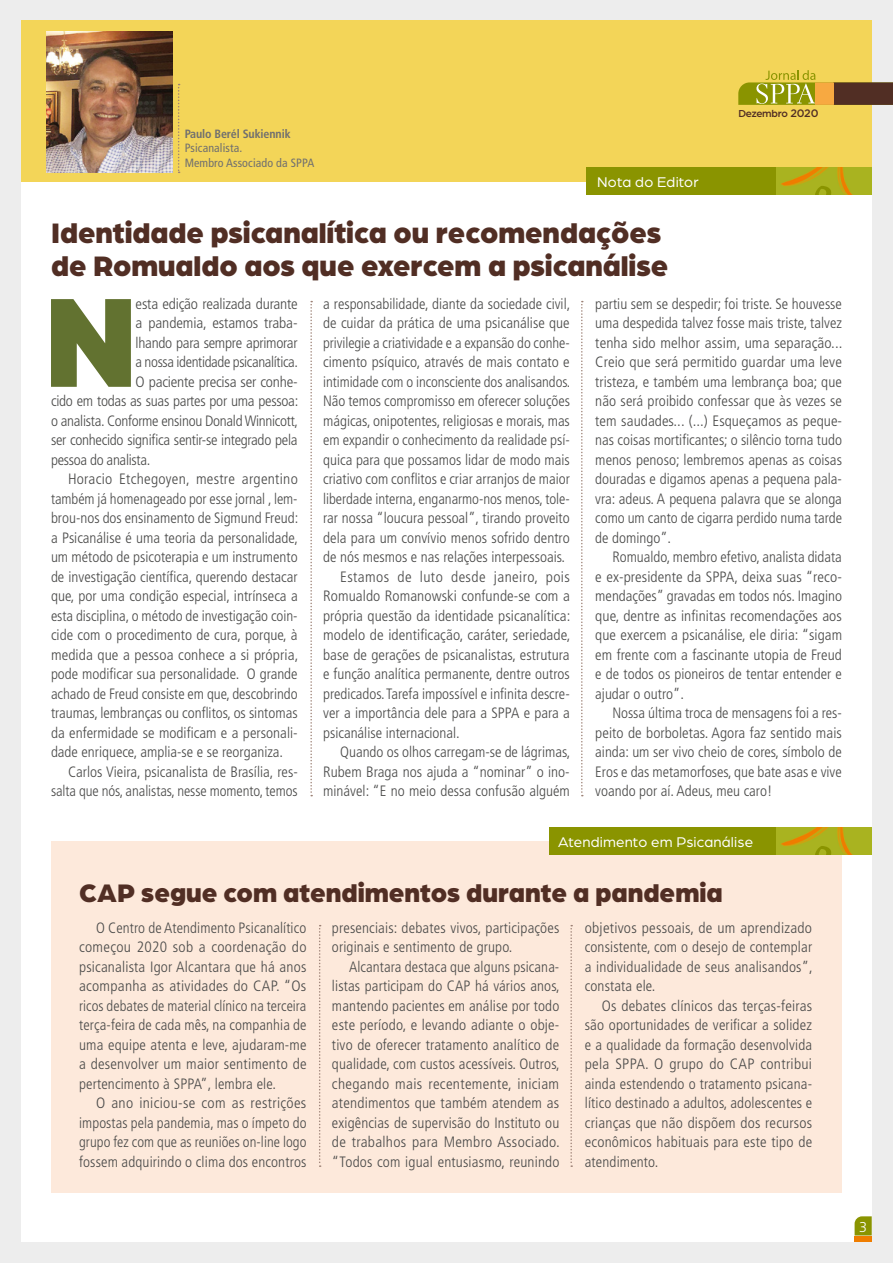
<style>
.page{position:relative;width:893px;height:1263px;background:#ededed}
.page>*{position:absolute;margin:0;border:0;box-sizing:border-box;transform-origin:0 0}
.t1{font:900 135.3px "Arboria";color:#627230}
.t2{font:900 30px/33px "Arboria";color:#512e24}
.t3{font:900 27px "Arboria";color:#512e24}
.t4{font:300 condensed 15px/19.5px "Frutiger LT Std";color:#4a4a49;text-align:justify}
.t5{font:300 condensed 15px "Frutiger LT Std";letter-spacing:-.02em;color:#4a4a49}
.t6{font:15px "Arboria";letter-spacing:.01em;color:#fff}
.t7{font:300 condensed 15px "Frutiger LT Std";letter-spacing:.025em;color:#4a4a49}
.t8{font:14.25px "Bastardus Sans";color:#fff}
.t9{font:condensed 12px/14.4px "Frutiger LT Std";letter-spacing:.01em;color:#706f6f}
.t10{font:700 condensed 12px "Frutiger LT Std";letter-spacing:-.01em;color:#706f6f}
.t11{font:500 10.8px "Arboria";letter-spacing:-.02em;color:#512e24}
.s1{font-family:"Gotham"}
</style>
<div class="page">
<div style="left:21px;top:21px;width:851px;height:1221px;background:#fff"></div>
<div style="left:51px;top:841px;width:791px;height:352px;background:#fde9db"></div>
<div style="left:21px;top:21px;width:851px;height:161px;background:#f3d558"></div>
<div style="left:587px;top:168px;width:190px;height:27px;background:#8a9400"></div>
<div style="left:550px;top:828px;width:227px;height:27px;background:#8a9400"></div>
<img style="left:776px;top:168px;width:96px;height:27px">
<svg style="left:812px;top:186px;width:30px;height:9px"></svg>
<img style="left:776px;top:828px;width:96px;height:27px">
<svg style="left:812px;top:846px;width:30px;height:9px"></svg>
<img style="left:47px;top:31px;width:125px;height:141px">
<svg style="left:178px;top:84px;width:2px;height:89px"></svg>
<svg style="left:738px;top:70px;width:155px;height:35px"></svg>
<svg style="left:855px;top:1216px;width:17px;height:19px"></svg>
<div style="left:854px;top:1236px;width:18px;height:6px;background:#ef7d00"></div>
<svg style="left:310px;top:301px;width:2px;height:495px"></svg>
<svg style="left:319px;top:925px;width:2px;height:242px"></svg>
<svg style="left:581px;top:301px;width:2px;height:495px"></svg>
<svg style="left:570px;top:925px;width:2px;height:242px"></svg>
<p class="t10" style="left:185px;top:127px;width:108px">Paulo Berél Sukiennik</p>
<p class="t9" style="left:185px;top:141px;width:131px">Psicanalista.<br>Membro Associado da SPPA</p>
<p class="t6" style="left:597px;top:172px;width:103px">Nota do Editor</p>
<h2 class="t2" style="left:51px;top:214px;width:619px">Identidade psicanalítica ou recomendações de Romualdo aos que exercem a psicanálise</h2>
<p class="t11" style="left:738px;top:106px;width:82px">Dezembro <span class="s1">2020</span></p>
<h1 class="t1" style="left:44px;top:244px;width:96px">N</h1>
<p class="t4" style="left:136px;top:294px;width:164px">esta edição realizada durante</p>
<p class="t4" style="left:136px;top:314px;width:164px">a pandemia, estamos traba-</p>
<p class="t5" style="left:136px;top:334px;width:163px">lhando para sempre aprimorar</p>
<p class="t5" style="left:136px;top:354px;width:164px">a nossa identidade psicanalítica.</p>
<p class="t4" style="left:136px;top:372px;width:164px">O paciente precisa ser conhe-</p>
<p class="t5" style="left:51px;top:393px;width:249px">cido em todas as suas partes por uma pessoa:</p>
<p class="t5" style="left:51px;top:412px;width:249px">o analista. Conforme ensinou Donald Winnicott,</p>
<p class="t5" style="left:51px;top:432px;width:248px">ser conhecido significa sentir-se integrado pela</p>
<p class="t5" style="left:51px;top:451px;width:101px">pessoa do analista.</p>
<p class="t4" style="left:68px;top:470px;width:231px">Horacio Etchegoyen, mestre argentino</p>
<p class="t4" style="left:51px;top:489px;width:248px">também já homenageado por esse jornal , lem-</p>
<p class="t4" style="left:51px;top:509px;width:249px">brou-nos dos ensinamento de Sigmund Freud:</p>
<p class="t4" style="left:51px;top:528px;width:248px">a Psicanálise é uma teoria da personalidade,</p>
<p class="t4" style="left:51px;top:548px;width:248px">um método de psicoterapia e um instrumento</p>
<p class="t4" style="left:51px;top:567px;width:248px">de investigação científica, querendo destacar</p>
<p class="t4" style="left:51px;top:587px;width:248px">que, por uma condição especial, intrínseca a</p>
<p class="t4" style="left:51px;top:606px;width:248px">esta disciplina, o método de investigação coin-</p>
<p class="t4" style="left:51px;top:626px;width:248px">cide com o procedimento de cura, porque, à</p>
<p class="t4" style="left:51px;top:645px;width:249px">medida que a pessoa conhece a si própria,</p>
<p class="t4" style="left:51px;top:665px;width:248px">pode modificar sua personalidade. O grande</p>
<p class="t4" style="left:51px;top:684px;width:248px">achado de Freud consiste em que, descobrindo</p>
<p class="t4" style="left:51px;top:704px;width:248px">traumas, lembranças ou conflitos, os sintomas</p>
<p class="t4" style="left:51px;top:723px;width:248px">da enfermidade se modificam e a personali-</p>
<p class="t4" style="left:51px;top:743px;width:234px">dade enriquece, amplia-se e se reorganiza.</p>
<p class="t4" style="left:68px;top:762px;width:231px">Carlos Vieira, psicanalista de Brasília, res-</p>
<p class="t4" style="left:51px;top:782px;width:248px">salta que nós, analistas, nesse momento, temos</p>
<p class="t4" style="left:323px;top:294px;width:249px">a responsabilidade, diante da sociedade civil,</p>
<p class="t4" style="left:323px;top:314px;width:248px">de cuidar da prática de uma psicanálise que</p>
<p class="t4" style="left:323px;top:333px;width:248px">privilegie a criatividade e a expansão do conhe-</p>
<p class="t4" style="left:323px;top:353px;width:248px">cimento psíquico, através de mais contato e</p>
<p class="t4" style="left:323px;top:372px;width:249px">intimidade com o inconsciente dos analisandos.</p>
<p class="t4" style="left:323px;top:392px;width:248px">Não temos compromisso em oferecer soluções</p>
<p class="t4" style="left:323px;top:411px;width:248px">mágicas, onipotentes, religiosas e morais, mas</p>
<p class="t4" style="left:323px;top:431px;width:248px">em expandir o conhecimento da realidade psí-</p>
<p class="t4" style="left:323px;top:450px;width:248px">quica para que possamos lidar de modo mais</p>
<p class="t4" style="left:323px;top:470px;width:248px">criativo com conflitos e criar arranjos de maior</p>
<p class="t4" style="left:323px;top:489px;width:248px">liberdade interna, enganarmo-nos menos, tole-</p>
<p class="t4" style="left:323px;top:509px;width:248px">rar nossa “loucura pessoal”, tirando proveito</p>
<p class="t4" style="left:323px;top:528px;width:248px">dela para um convívio menos sofrido dentro</p>
<p class="t4" style="left:323px;top:548px;width:243px">de nós mesmos e nas relações interpessoais.</p>
<p class="t7" style="left:340px;top:568px;width:231px">Estamos de luto desde janeiro, pois</p>
<p class="t4" style="left:323px;top:587px;width:248px">Romualdo Romanowski confunde-se com a</p>
<p class="t4" style="left:323px;top:606px;width:249px">própria questão da identidade psicanalítica:</p>
<p class="t4" style="left:323px;top:626px;width:249px">modelo de identificação, caráter, seriedade,</p>
<p class="t4" style="left:323px;top:645px;width:248px">base de gerações de psicanalistas, estrutura</p>
<p class="t4" style="left:323px;top:665px;width:248px">e função analítica permanente, dentre outros</p>
<p class="t4" style="left:323px;top:684px;width:248px">predicados. Tarefa impossível e infinita descre-</p>
<p class="t4" style="left:323px;top:704px;width:248px">ver a importância dele para a SPPA e para a</p>
<p class="t4" style="left:323px;top:723px;width:138px">psicanálise internacional.</p>
<p class="t4" style="left:340px;top:743px;width:232px">Quando os olhos carregam-se de lágrimas,</p>
<p class="t4" style="left:323px;top:762px;width:248px">Rubem Braga nos ajuda a “nominar” o ino-</p>
<p class="t4" style="left:323px;top:782px;width:248px">minável: “E no meio dessa confusão alguém</p>
<p class="t4" style="left:595px;top:294px;width:249px">partiu sem se despedir; foi triste. Se houvesse uma despedida talvez fosse mais triste, talvez tenha sido melhor assim, uma separação...<br>Creio que será permitido guardar uma leve tristeza, e também uma lembrança boa; que não será proibido confessar que às vezes se tem saudades... (...) Esqueçamos as peque&shy;nas coisas mortificantes; o silêncio torna tudo menos penoso; lembremos apenas as coisas douradas e digamos apenas a pequena pala&shy;vra: adeus. A pequena palavra que se alonga como um canto de cigarra perdido numa tarde de domingo”.</p>
<p class="t4" style="left:595px;top:548px;width:248px;text-indent:17px">Romualdo, membro efetivo, analista didata e ex-presidente da SPPA, deixa suas “reco&shy;mendações” gravadas em todos nós. Imagino que, dentre as infinitas recomendações aos que exercem a psicanálise, ele diria: “sigam em frente com a fascinante utopia de Freud e de todos os pioneiros de tentar entender e ajudar o outro”.</p>
<p class="t4" style="left:595px;top:704px;width:248px;text-indent:17px">Nossa última troca de mensagens foi a res&shy;peito de borboletas. Agora faz sentido mais ainda: um ser vivo cheio de cores, símbolo de Eros e das metamorfoses, que bate asas e vive voando por aí. Adeus, meu caro!</p>
<p class="t6" style="left:558px;top:832px;width:196px">Atendimento em Psicanálise</p>
<h3 class="t3" style="left:79px;top:873px;width:645px">CAP segue com atendimentos durante a pandemia</h3>
<p class="t4" style="left:79px;top:918px;width:229px;text-indent:17px">O Centro de Atendimento Psicanalítico começou 2020 sob a coordenação do psicanalista Igor Alcantara que há anos acompanha as atividades do CAP. “Os ricos debates de material clínico na terceira terça-feira de cada mês, na companhia de uma equipe atenta e leve, ajudaram-me a desenvolver um maior sentimento de pertencimento à SPPA”, lembra ele.</p>
<p class="t4" style="left:79px;top:1094px;width:229px;text-indent:17px">O ano iniciou-se com as restrições impostas pela pandemia, mas o ímpeto do grupo fez com que as reuniões on-line logo fossem adquirindo o clima dos encontros</p>
<p class="t4" style="left:332px;top:918px;width:229px">presenciais: debates vivos, participações originais e sentimento de grupo.</p>
<p class="t4" style="left:332px;top:957px;width:229px;text-indent:17px">Alcantara destaca que alguns psicana&shy;listas participam do CAP há vários anos, mantendo pacientes em análise por todo este período, e levando adiante o obje&shy;tivo de oferecer tratamento analítico de qualidade, com custos acessíveis. Outros, chegando mais recentemente, iniciam atendimentos que também atendem as exigências de supervisão do Instituto ou de trabalhos para Membro Associado. “Todos com igual entusiasmo, reunindo</p>
<p class="t4" style="left:585px;top:918px;width:230px">objetivos pessoais, de um aprendizado consistente, com o desejo de contemplar a individualidade de seus analisandos”, constata ele.</p>
<p class="t4" style="left:585px;top:996px;width:229px;text-indent:17px">Os debates clínicos das terças-feiras são oportunidades de verificar a solidez e a qualidade da formação desenvolvida pela SPPA. O grupo do CAP contribui ainda estendendo o tratamento psicana&shy;lítico destinado a adultos, adolescentes e crianças que não dispõem dos recursos econômicos habituais para este tipo de atendimento.</p>
<p class="t8" style="left:859px;top:1218px;width:9px">3</p>
</div>
